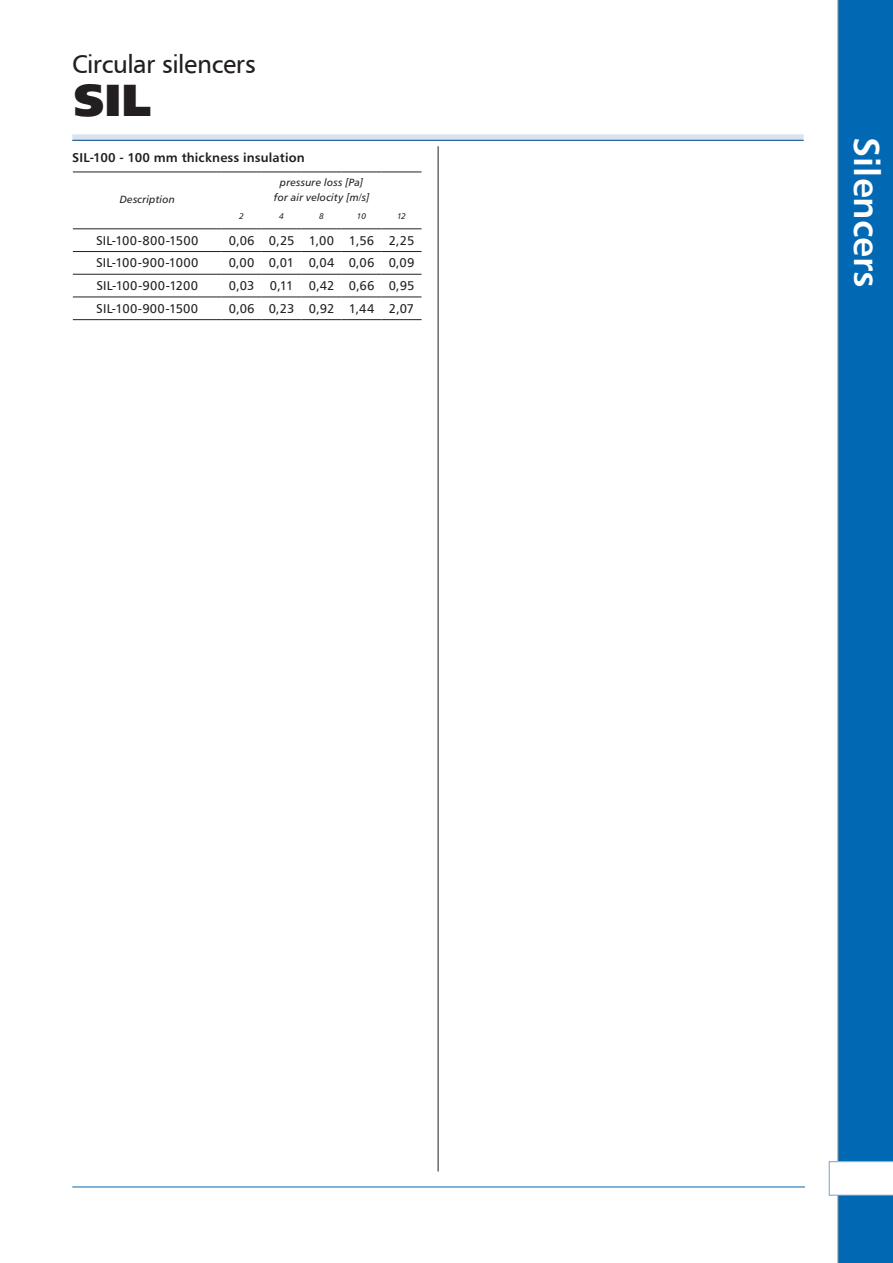
<style>
.page{position:relative;width:893px;height:1263px;background:#fff}
.page>*{position:absolute;margin:0;border:0;box-sizing:border-box;transform-origin:0 0}
.dzial_-_symbol_p{font:900 45px "Humanist 777 TL";color:#231f20}
.t1{font:700 36px "Humanist 777 TL";color:#fff}
.dzial{font:25.5px "Humnst 777 EU Normal";letter-spacing:-.02em;color:#231f20}
.tebela_DN{font:12.75px "Humnst 777 EU Normal";letter-spacing:.015em;color:#231f20}
.tekst_8_5pt{font:700 12.75px "Humanist 777 TL";letter-spacing:.01em;color:#231f20}
.tabela_DN_Italic{font:italic 10.5px "Humanist 777 TL";letter-spacing:.015em;color:#231f20}
.tabela_DN_Italic-2{font:italic 8.25px "Humanist 777 TL";color:#231f20}
</style>
<div class="page">
<hr style="left:72px;top:1187px;width:733px;height:1px;background:#0168b3">
<hr style="left:438px;top:146px;width:1px;height:1025px;background:#231f20">
<div style="left:838px;top:0;width:55px;height:1263px;background:#0168b3"></div>
<svg style="left:829px;top:1161px;width:64px;height:34px"></svg>
<div style="left:72px;top:134px;width:732px;height:6px;background:#d9e3ed"></div>
<hr style="left:72px;top:140px;width:732px;height:1px;background:#00458a">
<hr style="left:73px;top:172px;width:149px;height:1px;background:#231f20">
<hr style="left:222px;top:172px;width:40px;height:1px;background:#231f20">
<hr style="left:262px;top:172px;width:40px;height:1px;background:#231f20">
<hr style="left:302px;top:172px;width:40px;height:1px;background:#231f20">
<hr style="left:342px;top:172px;width:40px;height:1px;background:#231f20">
<hr style="left:382px;top:172px;width:40px;height:1px;background:#231f20">
<hr style="left:73px;top:229px;width:149px;height:1px;background:#231f20">
<hr style="left:222px;top:229px;width:40px;height:1px;background:#231f20">
<hr style="left:262px;top:229px;width:40px;height:1px;background:#231f20">
<hr style="left:302px;top:229px;width:40px;height:1px;background:#231f20">
<hr style="left:342px;top:229px;width:40px;height:1px;background:#231f20">
<hr style="left:382px;top:229px;width:40px;height:1px;background:#231f20">
<hr style="left:73px;top:251px;width:149px;height:1px;background:#231f20">
<hr style="left:222px;top:251px;width:40px;height:1px;background:#231f20">
<hr style="left:262px;top:251px;width:40px;height:1px;background:#231f20">
<hr style="left:302px;top:251px;width:40px;height:1px;background:#231f20">
<hr style="left:342px;top:251px;width:40px;height:1px;background:#231f20">
<hr style="left:382px;top:251px;width:40px;height:1px;background:#231f20">
<hr style="left:73px;top:274px;width:149px;height:1px;background:#231f20">
<hr style="left:222px;top:274px;width:40px;height:1px;background:#231f20">
<hr style="left:262px;top:274px;width:40px;height:1px;background:#231f20">
<hr style="left:302px;top:274px;width:40px;height:1px;background:#231f20">
<hr style="left:342px;top:274px;width:40px;height:1px;background:#231f20">
<hr style="left:382px;top:274px;width:40px;height:1px;background:#231f20">
<hr style="left:73px;top:297px;width:149px;height:1px;background:#231f20">
<hr style="left:222px;top:297px;width:40px;height:1px;background:#231f20">
<hr style="left:262px;top:297px;width:40px;height:1px;background:#231f20">
<hr style="left:302px;top:297px;width:40px;height:1px;background:#231f20">
<hr style="left:342px;top:297px;width:40px;height:1px;background:#231f20">
<hr style="left:382px;top:297px;width:40px;height:1px;background:#231f20">
<hr style="left:73px;top:319px;width:149px;height:1px;background:#231f20">
<hr style="left:222px;top:319px;width:40px;height:1px;background:#231f20">
<hr style="left:262px;top:319px;width:40px;height:1px;background:#231f20">
<hr style="left:302px;top:319px;width:40px;height:1px;background:#231f20">
<hr style="left:342px;top:319px;width:40px;height:1px;background:#231f20">
<hr style="left:382px;top:319px;width:40px;height:1px;background:#231f20">
<p class="dzial" style="left:72px;top:48px;width:185px">Circular silencers</p>
<p class="dzial_-_symbol_p" style="left:73px;top:69px;width:79px">SIL</p>
<p class="tekst_8_5pt" style="left:72px;top:149px;width:234px">SIL-100 - 100 mm thickness insulation</p>
<p class="tabela_DN_Italic" style="left:120px;top:192px;width:57px">Description</p>
<p class="tabela_DN_Italic" style="left:280px;top:175px;width:85px">pressure loss [Pa]</p>
<p class="tabela_DN_Italic" style="left:274px;top:191px;width:97px">for air velocity [m/s]</p>
<p class="tabela_DN_Italic-2" style="left:239px;top:211px;width:6px">2</p>
<p class="tabela_DN_Italic-2" style="left:279px;top:211px;width:6px">4</p>
<p class="tabela_DN_Italic-2" style="left:319px;top:211px;width:6px">8</p>
<p class="tabela_DN_Italic-2" style="left:357px;top:211px;width:11px">10</p>
<p class="tabela_DN_Italic-2" style="left:397px;top:211px;width:10px">12</p>
<p class="tebela_DN" style="left:96px;top:232px;width:104px">SIL-100-800-1500</p>
<p class="tebela_DN" style="left:229px;top:232px;width:27px">0,06</p>
<p class="tebela_DN" style="left:269px;top:232px;width:27px">0,25</p>
<p class="tebela_DN" style="left:309px;top:232px;width:27px">1,00</p>
<p class="tebela_DN" style="left:349px;top:232px;width:27px">1,56</p>
<p class="tebela_DN" style="left:389px;top:232px;width:27px">2,25</p>
<p class="tebela_DN" style="left:96px;top:255px;width:104px">SIL-100-900-1000</p>
<p class="tebela_DN" style="left:229px;top:255px;width:27px">0,00</p>
<p class="tebela_DN" style="left:269px;top:255px;width:27px">0,01</p>
<p class="tebela_DN" style="left:309px;top:255px;width:27px">0,04</p>
<p class="tebela_DN" style="left:349px;top:255px;width:27px">0,06</p>
<p class="tebela_DN" style="left:389px;top:255px;width:27px">0,09</p>
<p class="tebela_DN" style="left:96px;top:278px;width:103px">SIL-100-900-1200</p>
<p class="tebela_DN" style="left:229px;top:278px;width:27px">0,03</p>
<p class="tebela_DN" style="left:270px;top:278px;width:25px">0,11</p>
<p class="tebela_DN" style="left:309px;top:278px;width:27px">0,42</p>
<p class="tebela_DN" style="left:349px;top:278px;width:27px">0,66</p>
<p class="tebela_DN" style="left:389px;top:278px;width:27px">0,95</p>
<p class="tebela_DN" style="left:96px;top:300px;width:103px">SIL-100-900-1500</p>
<p class="tebela_DN" style="left:229px;top:300px;width:27px">0,06</p>
<p class="tebela_DN" style="left:269px;top:300px;width:27px">0,23</p>
<p class="tebela_DN" style="left:309px;top:300px;width:27px">0,92</p>
<p class="tebela_DN" style="left:349px;top:300px;width:27px">1,44</p>
<p class="tebela_DN" style="left:389px;top:300px;width:27px">2,07</p>
<h2 class="t1" style="left:890px;top:137px;width:152px;rotate:90deg">Silencers</h2>
</div>
